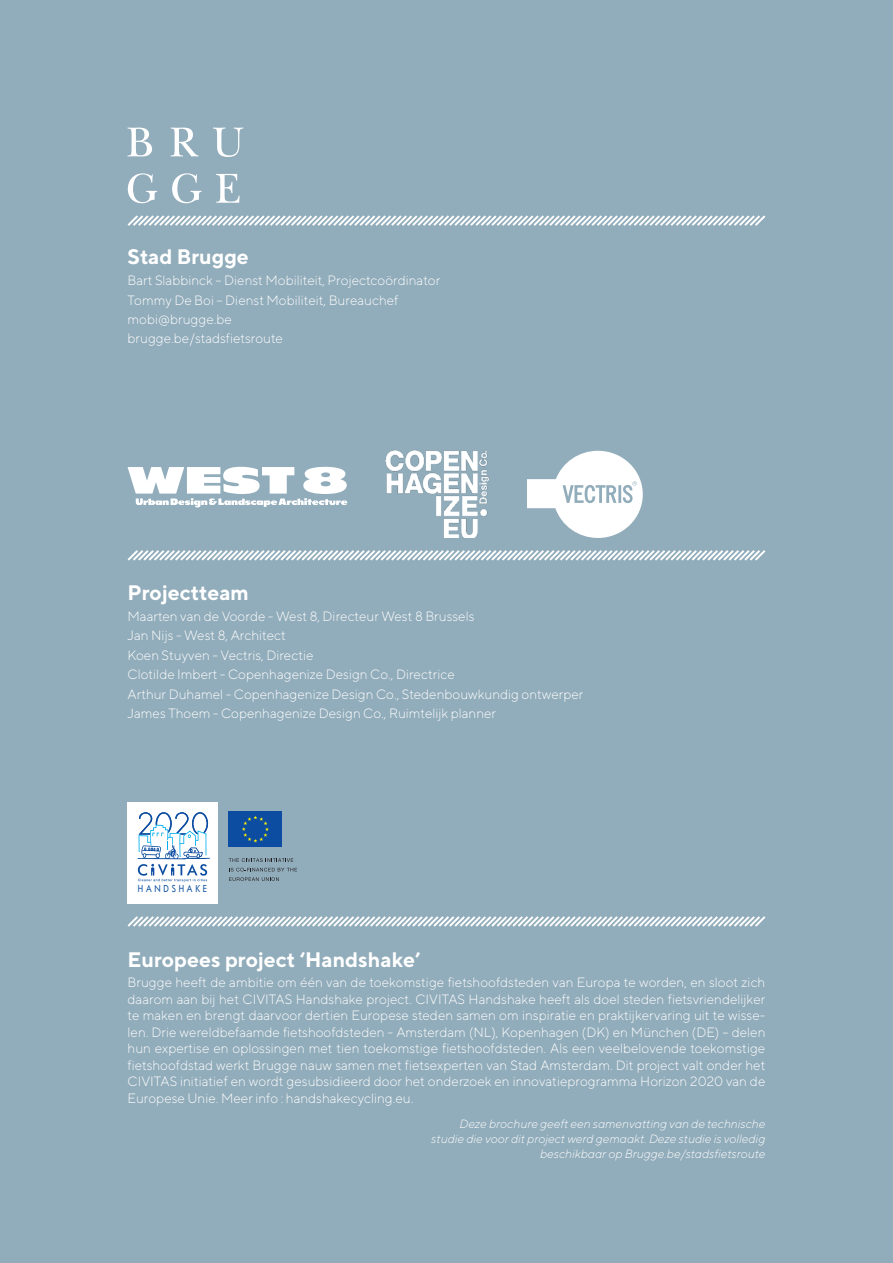
<style>
.page{position:relative;width:893px;height:1263px;background:#91acba}
.page>*{position:absolute;margin:0;border:0;box-sizing:border-box;transform-origin:0 0}
.t1{font:700 21px "TT Norms";color:#fff}
.t2{font:300 13.5px/16.5px "TT Norms";color:#fff;text-align:justify}
.t3{font:italic 300 12px/15px "TT Norms";color:#fff;text-align:right}
.t4{font:500 9.3px "Futura";letter-spacing:.35em;color:#0b50a0;scale:.86 1}
</style>
<div class="page">
<img style="left:385px;top:450px;width:104px;height:88px">
<div style="left:229px;top:811px;width:53px;height:36px;background:#0d4da1"></div>
<svg style="left:242px;top:816px;width:27px;height:26px"></svg>
<svg style="left:229px;top:858px;width:64px;height:4px"></svg>
<svg style="left:229px;top:868px;width:68px;height:3px"></svg>
<svg style="left:229px;top:877px;width:50px;height:4px"></svg>
<div style="left:128px;top:802px;width:90px;height:101px;background:#fff"></div>
<svg style="left:138px;top:812px;width:72px;height:70px"></svg>
<svg style="left:127px;top:215px;width:639px;height:11px"></svg>
<svg style="left:127px;top:916px;width:639px;height:11px"></svg>
<svg style="left:127px;top:550px;width:639px;height:11px"></svg>
<svg style="left:128px;top:127px;width:24px;height:30px"></svg>
<svg style="left:171px;top:128px;width:27px;height:28px"></svg>
<svg style="left:213px;top:128px;width:30px;height:29px"></svg>
<svg style="left:128px;top:173px;width:29px;height:30px"></svg>
<svg style="left:172px;top:173px;width:30px;height:30px"></svg>
<svg style="left:216px;top:174px;width:24px;height:29px"></svg>
<svg style="left:128px;top:467px;width:219px;height:40px"></svg>
<svg style="left:527px;top:451px;width:116px;height:87px"></svg>
<p class="t1" style="left:128px;top:244px;width:123px">Stad Brugge</p>
<p class="t2" style="left:128px;top:272px;width:314px">Bart Slabbinck – Dienst Mobiliteit, Projectcoördinator</p>
<p class="t2" style="left:128px;top:291px;width:272px">Tommy De Boi – Dienst Mobiliteit, Bureauchef</p>
<p class="t2" style="left:128px;top:311px;width:106px">mobi@brugge.be</p>
<p class="t2" style="left:128px;top:330px;width:157px">brugge.be/stadsfietsroute</p>
<p class="t1" style="left:128px;top:580px;width:123px">Projectteam</p>
<p class="t2" style="left:128px;top:608px;width:348px">Maarten van de Voorde - West 8, Directeur West 8 Brussels</p>
<p class="t2" style="left:128px;top:627px;width:160px">Jan Nijs - West 8, Architect</p>
<p class="t2" style="left:128px;top:647px;width:187px">Koen Stuyven - Vectris, Directie</p>
<p class="t2" style="left:128px;top:666px;width:329px">Clotilde Imbert - Copenhagenize Design Co., Directrice</p>
<p class="t2" style="left:128px;top:686px;width:457px">Arthur Duhamel - Copenhagenize Design Co., Stedenbouwkundig ontwerper</p>
<p class="t2" style="left:128px;top:705px;width:370px">James Thoem - Copenhagenize Design Co., Ruimtelijk planner</p>
<p class="t4" style="left:138px;top:882px;width:82px">HANDSHAKE</p>
<p class="t1" style="left:128px;top:946px;width:294px">Europees project ‘Handshake’</p>
<p class="t2" style="left:128px;top:974px;width:639px">Brugge heeft de ambitie om één van de toekomstige fietshoofdsteden van Europa te worden, en sloot zich daarom aan bij het CIVITAS Handshake project. CIVITAS Handshake heeft als doel steden fietsvriendelijker te maken en brengt daarvoor dertien Europese steden samen om inspiratie en praktijkervaring uit te wisse&shy;len. Drie wereldbefaamde fietshoofdsteden - Amsterdam (NL), Kopenhagen (DK) en München (DE) – delen hun expertise en oplossingen met tien toekomstige fietshoofdsteden. Als een veelbelovende toekomstige fietshoofdstad werkt Brugge nauw samen met fietsexperten van Stad Amsterdam. Dit project valt onder het CIVITAS initiatief en wordt gesubsidieerd door het onderzoek en innovatieprogramma Horizon 2020 van de Europese Unie. Meer info : handshakecycling.eu.</p>
<p class="t3" style="left:431px;top:1116px;width:336px">Deze brochure geeft een samenvatting van de technische studie die voor dit project werd gemaakt. Deze studie is volledig beschikbaar op Brugge.be/stadsfietsroute</p>
</div>
